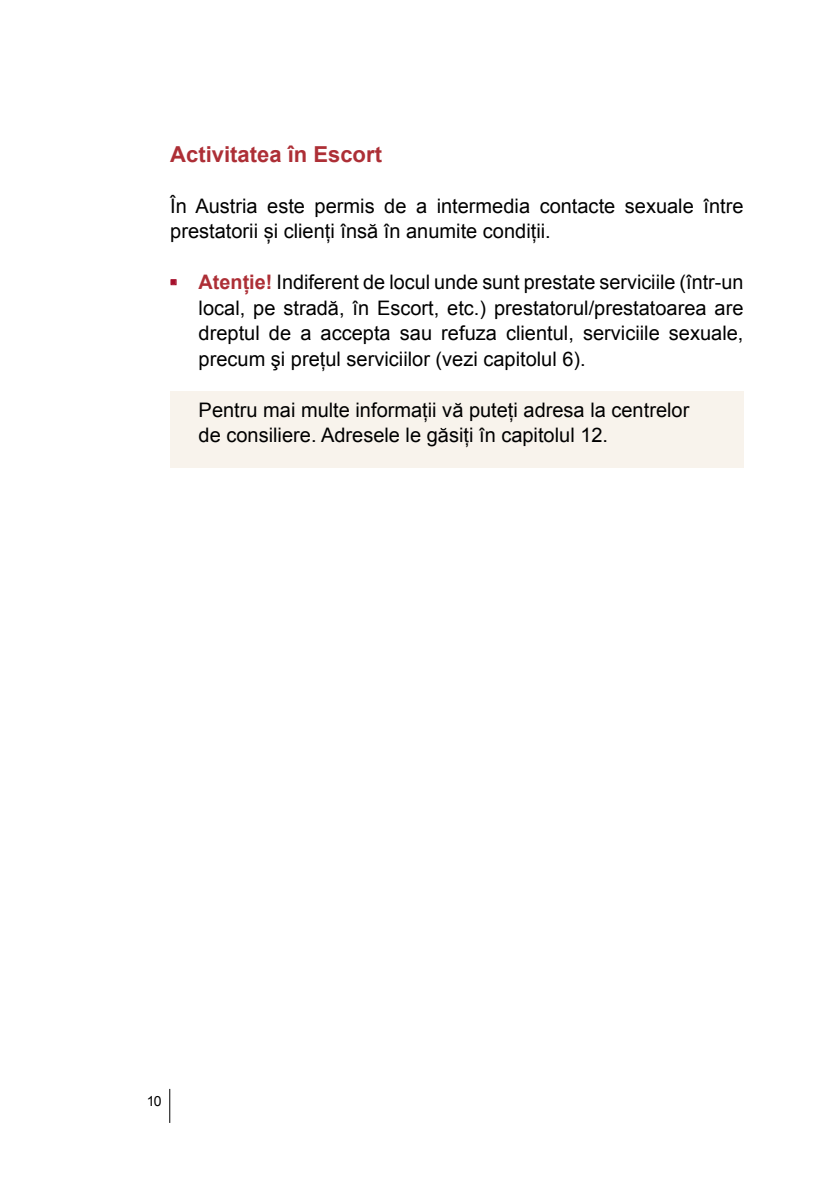
<style>
.page{position:relative;width:840px;height:1191px;background:#fff}
.page>*{position:absolute;margin:0;border:0;box-sizing:border-box;transform-origin:0 0}
.t1{font:700 22px "Arial";color:#ad2f36}
.t2{font:20px/25.6px "Arial";color:#000}
.t3{font:700 20px "Akzidenz Grotesk Pro";color:#a50f2b}
.t4{font:14px "Arial";color:#000}
.s1{font-weight:700;color:#ad2f36}
</style>
<div class="page">
<hr style="left:169px;top:1089px;width:1px;height:34px;background:#000">
<div style="left:170px;top:391px;width:573px;height:77px;background:#f8f3ec"></div>
<svg style="left:171px;top:280px;width:5px;height:5px"></svg>
<p class="t1" style="left:170px;top:139px;width:213px">Activitatea în Escort</p>
<p class="t2" style="left:170px;top:193px;width:574px">În Austria este permis de a intermedia contacte sexuale între prestatorii și clienți însă în anumite condiții.</p>
<p class="t2" style="left:198px;top:270px;width:546px;text-align:justify"><span class="s1">Atenție!</span> Indiferent de locul unde sunt prestate serviciile (într-un local, pe stradă, în Escort, etc.) prestatorul/prestatoarea are dreptul de a accepta sau refuza clientul, serviciile sexuale, precum şi prețul serviciilor (vezi capitolul 6).</p>
<p class="t2" style="left:198px;top:397px;width:492px">Pentru mai multe informații vă puteți adresa la centrelor de consiliere. Adresele le găsiți în capitolul 12.</p>
<p class="t3" style="left:170px;top:269px;width:8px">•</p>
<p class="t4" style="left:147px;top:1092px;width:17px">10</p>
</div>
